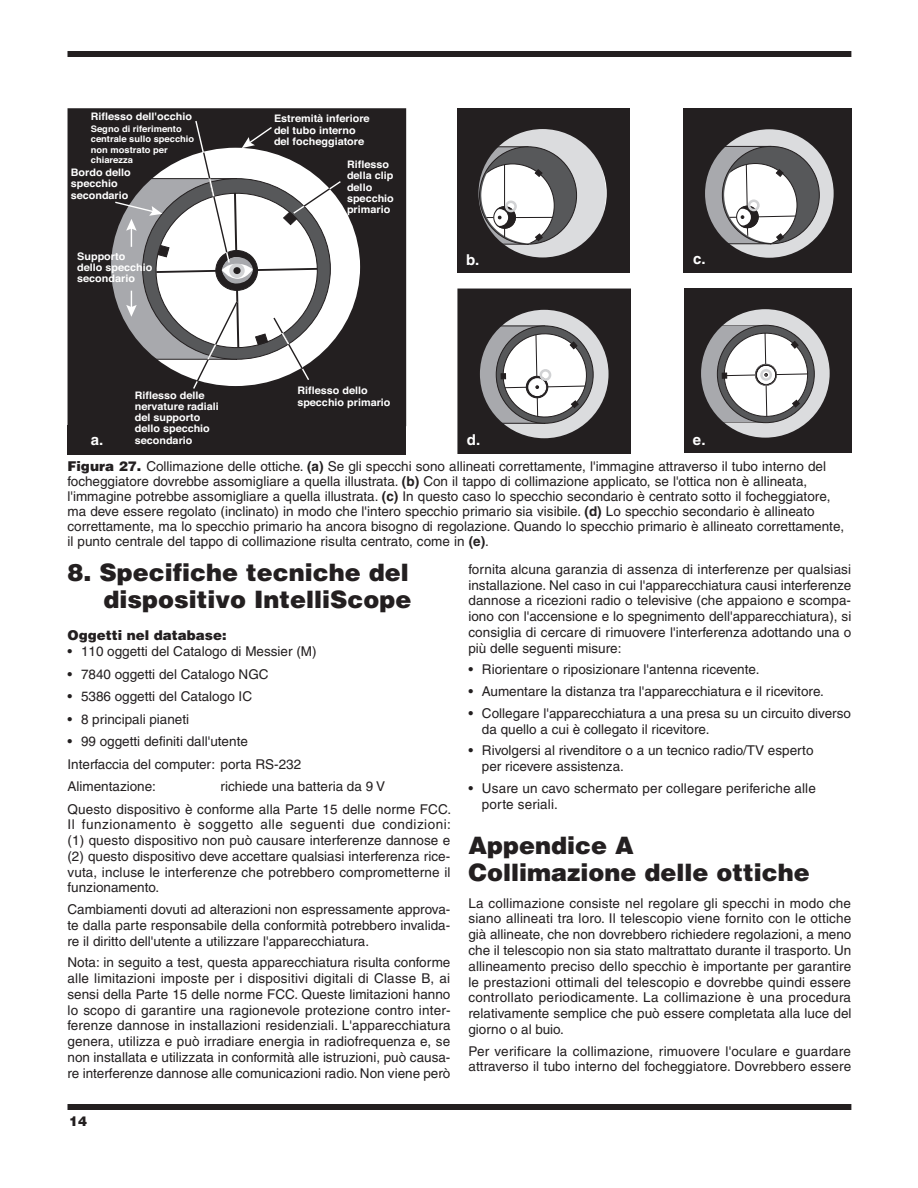
<style>
.page{position:relative;width:918px;height:1188px;background:#fff}
.page>*{position:absolute;margin:0;border:0;box-sizing:border-box;transform-origin:0 0}
.t1{font:900 24px/27px "Helvetica";color:#231f20;text-align:right}
.t2{font:700 15px "Helvetica";color:#fff}
.t3{font:13.5px/15.8px "Helvetica";color:#231f20}
.t4{font:900 13.5px "Helvetica";color:#231f20}
.t5{font:700 10.35px/11.2px "Helvetica";color:#fff;scale:1.05 1}
.t6{font:700 9px/10.4px "Helvetica";color:#fff;scale:1.05 1}
.s1{font-weight:900}
.s2{font-weight:700}
</style>
<div class="page">
<div style="left:68px;top:51px;width:783px;height:6px;background:#231f20"></div>
<div style="left:68px;top:1104px;width:783px;height:6px;background:#231f20"></div>
<svg style="left:68px;top:108px;width:338px;height:318px;background:#302d2d"></svg>
<div style="left:68px;top:426px;width:338px;height:28px;background:#231f20"></div>
<svg style="left:68px;top:120px;width:274px;height:270px"></svg>
<svg style="left:457px;top:108px;width:173px;height:165px;background:#6a6869"></svg>
<svg style="left:684px;top:108px;width:167px;height:165px;background:#696769"></svg>
<svg style="left:457px;top:289px;width:173px;height:164px"></svg>
<div style="left:540px;top:369px;width:11px;height:12px;border:3px solid #d1d2d4;border-radius:50%"></div>
<svg style="left:684px;top:288px;width:167px;height:165px"></svg>
<div style="left:466px;top:254px;width:43px;height:15px;background:#231f20"></div>
<div style="left:693px;top:254px;width:29px;height:17px;background:#231f20"></div>
<div style="left:467px;top:434px;width:29px;height:14px;background:#231f20"></div>
<div style="left:693px;top:434px;width:29px;height:17px;background:#231f20"></div>
<p class="t5" style="left:91px;top:111px;width:98px">Riflesso dell'occhio</p>
<p class="t6" style="left:91px;top:124px;width:100px">Segno di riferimento centrale sullo specchio non mostrato per chiarezza</p>
<p class="t5" style="left:71px;top:167px;width:59px">Bordo dello specchio secondario</p>
<p class="t5" style="left:77px;top:251px;width:73px">Supporto dello specchio secondario</p>
<p class="t5" style="left:274px;top:113px;width:93px">Estremità inferiore del tubo interno del focheggiatore</p>
<p class="t5" style="left:347px;top:159px;width:46px">Riflesso della clip dello specchio primario</p>
<p class="t2" style="left:91px;top:430px;width:14px">a.</p>
<p class="t5" style="left:135px;top:389px;width:82px">Riflesso delle nervature radiali del supporto dello specchio secondario</p>
<p class="t5" style="left:297px;top:385px;width:90px">Riflesso dello specchio primario</p>
<p class="t2" style="left:466px;top:250px;width:15px">b.</p>
<p class="t2" style="left:693px;top:250px;width:14px">c.</p>
<p class="t2" style="left:467px;top:430px;width:15px">d.</p>
<p class="t2" style="left:693px;top:430px;width:14px">e.</p>
<p class="t3" style="left:67px;top:459px;width:778px;line-height:15px"><span class="s1">Figura 27.</span> Collimazione delle ottiche. <span class="s2">(a)</span> Se gli specchi sono allineati correttamente, l'immagine attraverso il tubo interno del focheggiatore dovrebbe assomigliare a quella illustrata. <span class="s2">(b)</span> Con il tappo di collimazione applicato, se l'ottica non è allineata, l'immagine potrebbe assomigliare a quella illustrata. <span class="s2">(c)</span> In questo caso lo specchio secondario è centrato sotto il focheggiatore, ma deve essere regolato (inclinato) in modo che l'intero specchio primario sia visibile. <span class="s2">(d)</span> Lo specchio secondario è allineato correttamente, ma lo specchio primario ha ancora bisogno di regolazione. Quando lo specchio primario è allineato correttamente, il punto centrale del tappo di collimazione risulta centrato, come in <span class="s2">(e)</span>.</p>
<h1 class="t1" style="left:68px;top:559px;width:345px">8. Specifiche tecniche del dispositivo IntelliScope</h1>
<p class="t4" style="left:68px;top:626px;width:161px">Oggetti nel database:</p>
<p class="t3" style="left:68px;top:644px;width:251px">• 110 oggetti del Catalogo di Messier (M)</p>
<p class="t3" style="left:68px;top:666px;width:203px">• 7840 oggetti del Catalogo NGC</p>
<p class="t3" style="left:68px;top:689px;width:186px">• 5386 oggetti del Catalogo IC</p>
<p class="t3" style="left:68px;top:711px;width:123px">• 8 principali pianeti</p>
<p class="t3" style="left:68px;top:730px;width:235px;line-height:22.5px">• 99 oggetti definiti dall'utente<br>Interfaccia del computer: porta RS-232<br>Alimentazione:</p>
<p class="t3" style="left:68px;top:775px;width:385px;line-height:22.5px;text-indent:153px">richiede una batteria da 9 V<br>Questo dispositivo è conforme alla Parte 15 delle norme FCC.</p>
<p class="t3" style="left:68px;top:817px;width:385px;text-align:justify">Il funzionamento è soggetto alle seguenti due condizioni: (1) questo dispositivo non può causare interferenze dannose e (2) questo dispositivo deve accettare qualsiasi interferenza rice&shy;vuta, incluse le interferenze che potrebbero comprometterne il funzionamento.</p>
<p class="t3" style="left:68px;top:902px;width:384px;text-align:justify">Cambiamenti dovuti ad alterazioni non espressamente approva&shy;te dalla parte responsabile della conformità potrebbero invalida&shy;re il diritto dell'utente a utilizzare l'apparecchiatura.</p>
<p class="t3" style="left:68px;top:955px;width:385px;text-align:justify">Nota: in seguito a test, questa apparecchiatura risulta conforme alle limitazioni imposte per i dispositivi digitali di Classe B, ai sensi della Parte 15 delle norme FCC. Queste limitazioni hanno lo scopo di garantire una ragionevole protezione contro inter&shy;ferenze dannose in installazioni residenziali. L'apparecchiatura genera, utilizza e può irradiare energia in radiofrequenza e, se non installata e utilizzata in conformità alle istruzioni, può causa&shy;re interferenze dannose alle comunicazioni radio. Non viene però</p>
<p class="t4" style="left:69px;top:1112px;width:20px">14</p>
<p class="t3" style="left:468px;top:561px;width:384px;text-align:justify">fornita alcuna garanzia di assenza di interferenze per qualsiasi installazione. Nel caso in cui l'apparecchiatura causi interferenze dannose a ricezioni radio o televisive (che appaiono e scompa&shy;iono con l'accensione e lo spegnimento dell'apparecchiatura), si consiglia di cercare di rimuovere l'interferenza adottando una o più delle seguenti misure:</p>
<p class="t3" style="left:468px;top:662px;width:293px">• Riorientare o riposizionare l'antenna ricevente.</p>
<p class="t3" style="left:468px;top:684px;width:357px">• Aumentare la distanza tra l'apparecchiatura e il ricevitore.</p>
<p class="t3" style="left:482px;top:705px;width:371px;text-indent:-14px">• Collegare l'apparecchiatura a una presa su un circuito diverso da quello a cui è collegato il ricevitore.</p>
<p class="t3" style="left:482px;top:743px;width:333px;text-indent:-14px">• Rivolgersi al rivenditore o a un tecnico radio/TV esperto per ricevere assistenza.</p>
<p class="t3" style="left:482px;top:780px;width:336px;text-indent:-14px">• Usare un cavo schermato per collegare periferiche alle porte seriali.</p>
<h1 class="t1" style="left:468px;top:831px;width:343px;text-align:left">Appendice A<br>Collimazione delle ottiche</h1>
<p class="t3" style="left:468px;top:895px;width:385px;text-align:justify">La collimazione consiste nel regolare gli specchi in modo che siano allineati tra loro. Il telescopio viene fornito con le ottiche già allineate, che non dovrebbero richiedere regolazioni, a meno che il telescopio non sia stato maltrattato durante il trasporto. Un allineamento preciso dello specchio è importante per garantire le prestazioni ottimali del telescopio e dovrebbe quindi essere controllato periodicamente. La collimazione è una procedura relativamente semplice che può essere completata alla luce del giorno o al buio.</p>
<p class="t3" style="left:468px;top:1043px;width:384px">Per verificare la collimazione, rimuovere l'oculare e guardare attraverso il tubo interno del focheggiatore. Dovrebbero essere</p>
</div>
